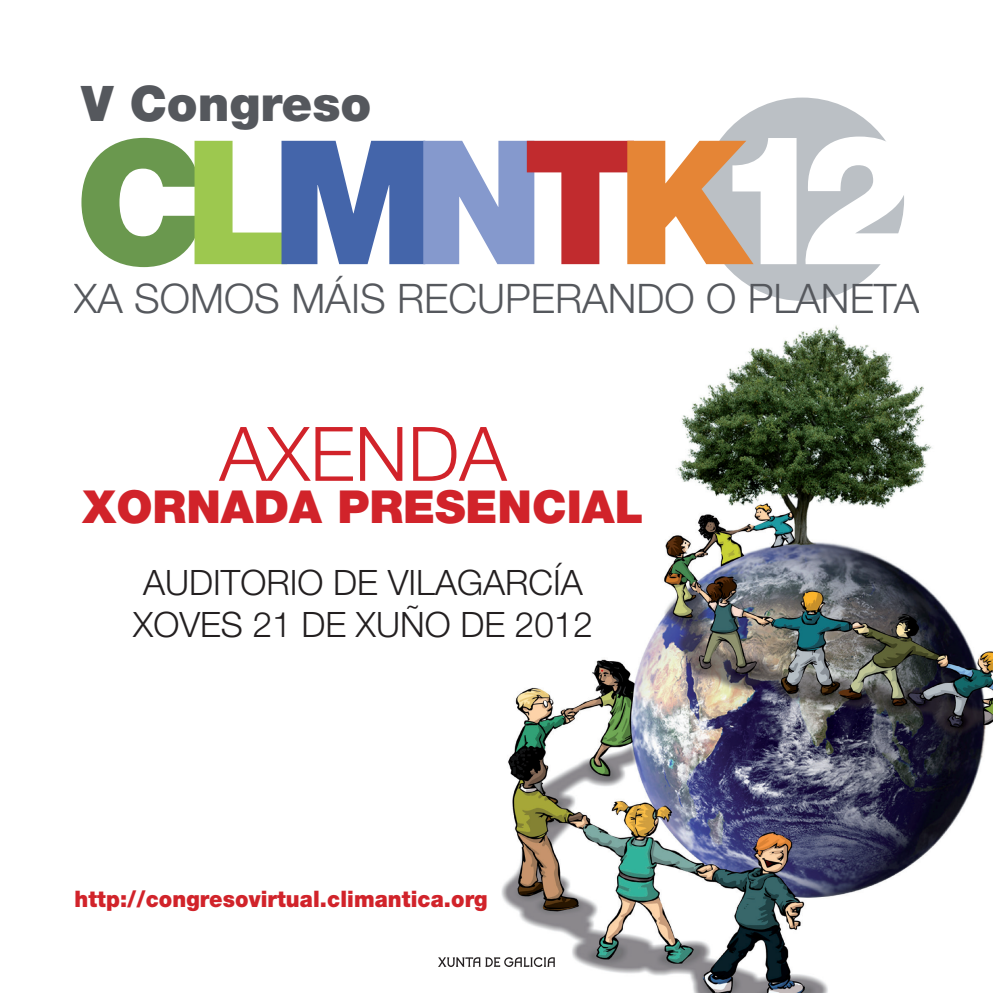
<style>
.page{position:relative;width:993px;height:993px;background:#fff}
.page>*{position:absolute;margin:0;border:0;box-sizing:border-box;transform-origin:0 0}
.t1{font:300 75.25px "Helvetica Neue LT Pro";color:#d1232a}
.t2{font:900 49px "Helvetica Neue";color:#55585d}
.t3{font:900 45.5px "Helvetica Neue LT Pro";color:#d1232a}
.t4{font:300 40.77px "Helvetica Neue";color:#55585d}
.t5{font:300 35px "Helvetica Neue LT Pro";color:#231f20}
.Estilo_de_párrafo_1{font:900 22.75px "Helvetica Neue LT Pro";letter-spacing:.005em;color:#d1232a;scale:.94 1}
</style>
<div class="page">
<img style="left:501px;top:325px;width:491px;height:667px">
<div style="left:700px;top:97px;width:203px;height:204px;background:#bbc0c5;border-radius:50%"></div>
<svg style="left:805px;top:136px;width:99px;height:128px"></svg>
<svg style="left:81px;top:138px;width:715px;height:129px"></svg>
<svg style="left:438px;top:956px;width:117px;height:11px"></svg>
<p class="t2" style="left:81px;top:74px;width:291px">V Congreso</p>
<p class="t4" style="left:74px;top:274px;width:846px">XA SOMOS MÁIS RECUPERANDO O PLANETA</p>
<p class="t1" style="left:219px;top:408px;width:289px">AXENDA</p>
<p class="t3" style="left:83px;top:479px;width:562px">XORNADA PRESENCIAL</p>
<p class="t5" style="left:143px;top:560px;width:441px">AUDITORIO DE VILAGARCÍA</p>
<p class="t5" style="left:133px;top:602px;width:461px">XOVES 21 DE XUÑO DE 2012</p>
<p class="Estilo_de_párrafo_1" style="left:74px;top:884px;width:441px">http://congresovirtual.climantica.org</p>
</div>
